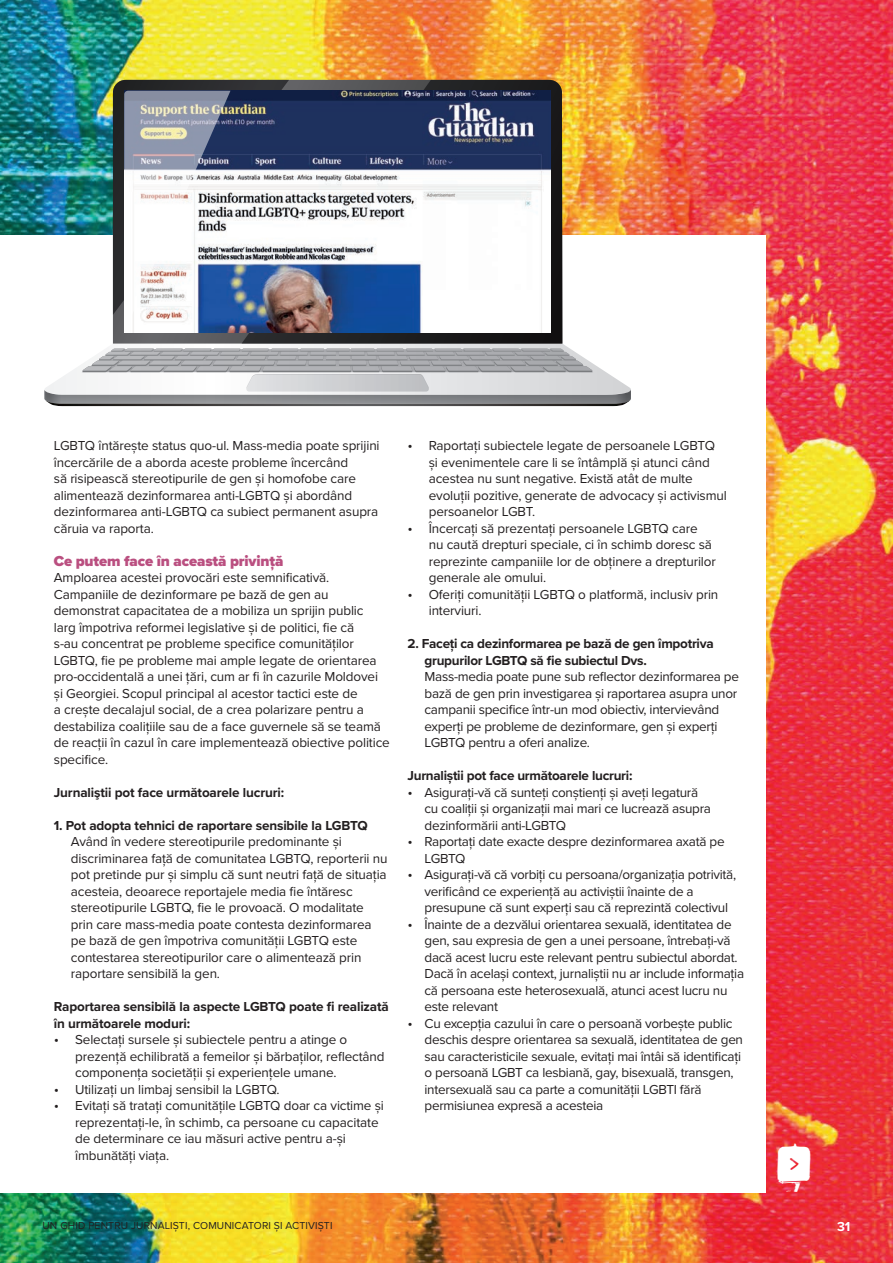
<style>
.page{position:relative;width:893px;height:1263px;background:#fff}
.page>*{position:absolute;margin:0;border:0;box-sizing:border-box;transform-origin:0 0}
.t1{font:51px "Backspacer OT Square";color:#fff;scale:.96 1}
.t2{font:900 15px "Proxima Nova";letter-spacing:-.01em;color:#ba4f80}
.t3{font:13.5px/16.5px "Proxima Nova";letter-spacing:-.01em;color:#231f20}
.t4{font:700 13.5px/16.5px "Proxima Nova";letter-spacing:-.01em;color:#231f20}
.t5{font:700 13.5px "Proxima Nova";color:#fff}
.t6{font:10.5px "Proxima Nova";letter-spacing:.01em;color:#231f20}
.s1{font-weight:300;font-size:15px}
</style>
<div class="page">
<img style="left:0;top:0;width:893px;height:1263px">
<div style="left:0;top:235px;width:765px;height:957px;background:#fff"></div>
<svg style="left:44px;top:344px;width:587px;height:62px"></svg>
<svg style="left:242px;top:80px;width:320px;height:264px;background:#262628"></svg>
<img style="left:289px;top:91px;width:261px;height:242px">
<svg style="left:113px;top:80px;width:176px;height:253px"></svg>
<p class="t3" style="left:54px;top:437px;width:327px">LGBTQ întărește status quo-ul. Mass-media poate sprijini încercările de a aborda aceste probleme încercând<br>să risipească stereotipurile de gen și homofobe care alimentează dezinformarea anti-LGBTQ și abordând dezinformarea anti-LGBTQ ca subiect permanent asupra căruia va raporta.</p>
<p class="t2" style="left:54px;top:549px;width:231px">Ce putem face în această privință</p>
<p class="t3" style="left:54px;top:569px;width:337px">Amploarea acestei provocări este semnificativă.<br>Campaniile de dezinformare pe bază de gen au demonstrat capacitatea de a mobiliza un sprijin public<br>larg împotriva reformei legislative și de politici, fie că<br>s-au concentrat pe probleme specifice comunităților LGBTQ, fie pe probleme mai ample legate de orientarea pro-occidentală a unei țări, cum ar fi în cazurile Moldovei și Georgiei. Scopul principal al acestor tactici este de<br>a crește decalajul social, de a crea polarizare pentru a destabiliza coalițiile sau de a face guvernele să se teamă de reacții în cazul în care implementează obiective politice specifice.</p>
<p class="t4" style="left:54px;top:783px;width:232px">Jurnaliştii pot face următoarele lucruri:</p>
<p class="t4" style="left:54px;top:816px;width:316px">1. Pot adopta tehnici de raportare sensibile la LGBTQ</p>
<p class="t3" style="left:71px;top:833px;width:318px">Având în vedere stereotipurile predominante și discriminarea față de comunitatea LGBTQ, reporterii nu pot pretinde pur și simplu că sunt neutri față de situația acesteia, deoarece reportajele media fie întăresc stereotipurile LGBTQ, fie le provoacă. O modalitate prin care mass-media poate contesta dezinformarea pe bază de gen împotriva comunității LGBTQ este contestarea stereotipurilor care o alimentează prin raportare sensibilă la gen.</p>
<p class="t4" style="left:54px;top:998px;width:337px">Raportarea sensibilă la aspecte LGBTQ poate fi realizată în următoarele moduri:</p>
<p class="t3" style="left:75px;top:1031px;width:311px;text-indent:-21px"><span class="s1">•</span> Selectați sursele și subiectele pentru a atinge o prezență echilibrată a femeilor și bărbaților, reflectând componența societății și experiențele umane.</p>
<p class="t3" style="left:54px;top:1080px;width:227px"><span class="s1">•</span> Utilizați un limbaj sensibil la LGBTQ.</p>
<p class="t3" style="left:75px;top:1097px;width:310px;text-indent:-21px"><span class="s1">•</span> Evitați să tratați comunitățile LGBTQ doar ca victime și reprezentați-le, în schimb, ca persoane cu capacitate de determinare ce iau măsuri active pentru a-și îmbunătăți viața.</p>
<p class="t3" style="left:429px;top:437px;width:300px;text-indent:-21px"><span class="s1">•</span> Raportați subiectele legate de persoanele LGBTQ și evenimentele care li se întâmplă și atunci când acestea nu sunt negative. Există atât de multe evoluții pozitive, generate de advocacy și activismul persoanelor LGBT.</p>
<p class="t3" style="left:429px;top:519px;width:289px;text-indent:-21px"><span class="s1">•</span> Încercați să prezentați persoanele LGBTQ care<br>nu caută drepturi speciale, ci în schimb doresc să reprezinte campaniile lor de obținere a drepturilor generale ale omului.</p>
<p class="t3" style="left:429px;top:585px;width:291px;text-indent:-21px"><span class="s1">•</span> Oferiți comunității LGBTQ o platformă, inclusiv prin interviuri.</p>
<p class="t4" style="left:424px;top:635px;width:291px;text-indent:-17px">2. Faceți ca dezinformarea pe bază de gen împotriva grupurilor LGBTQ să fie subiectul Dvs.</p>
<p class="t3" style="left:424px;top:668px;width:316px">Mass-media poate pune sub reflector dezinformarea pe bază de gen prin investigarea și raportarea asupra unor campanii specifice într-un mod obiectiv, intervievând experți pe probleme de dezinformare, gen și experți LGBTQ pentru a oferi analize.</p>
<p class="t4" style="left:407px;top:767px;width:226px">Jurnaliștii pot face următoarele lucruri:</p>
<p class="t3" style="left:424px;top:783px;width:288px;text-indent:-17px"><span class="s1">•</span> Asigurați-vă că sunteți conștienți și aveți legatură cu coaliții și organizații mai mari ce lucrează asupra dezinformării anti-LGBTQ</p>
<p class="t3" style="left:424px;top:833px;width:302px;text-indent:-17px"><span class="s1">•</span> Raportați date exacte despre dezinformarea axată pe<br>LGBTQ</p>
<p class="t3" style="left:424px;top:866px;width:313px;text-indent:-17px"><span class="s1">•</span> Asigurați-vă că vorbiți cu persoana/organizația potrivită, verificând ce experiență au activiștii înainte de a presupune că sunt experți sau că reprezintă colectivul</p>
<p class="t3" style="left:424px;top:915px;width:321px;text-indent:-17px"><span class="s1">•</span> Înainte de a dezvălui orientarea sexuală, identitatea de gen, sau expresia de gen a unei persoane, întrebați-vă dacă acest lucru este relevant pentru subiectul abordat.<br>Dacă în același context, jurnaliștii nu ar include informația că persoana este heterosexuală, atunci acest lucru nu este relevant</p>
<p class="t3" style="left:424px;top:1014px;width:320px;text-indent:-17px"><span class="s1">•</span> Cu excepția cazului în care o persoană vorbește public deschis despre orientarea sa sexuală, identitatea de gen sau caracteristicile sexuale, evitați mai întâi să identificați o persoană LGBT ca lesbiană, gay, bisexuală, transgen, intersexuală sau ca parte a comunității LGBTI fără permisiunea expresă a acesteia</p>
<h1 class="t1" style="left:775px;top:1142px;width:41px">&gt;</h1>
<p class="t6" style="left:43px;top:1217px;width:292px">UN GHID PENTRU JURNALIȘTI, COMUNICATORI ȘI ACTIVIȘTI</p>
<p class="t5" style="left:837px;top:1216px;width:15px">31</p>
</div>
